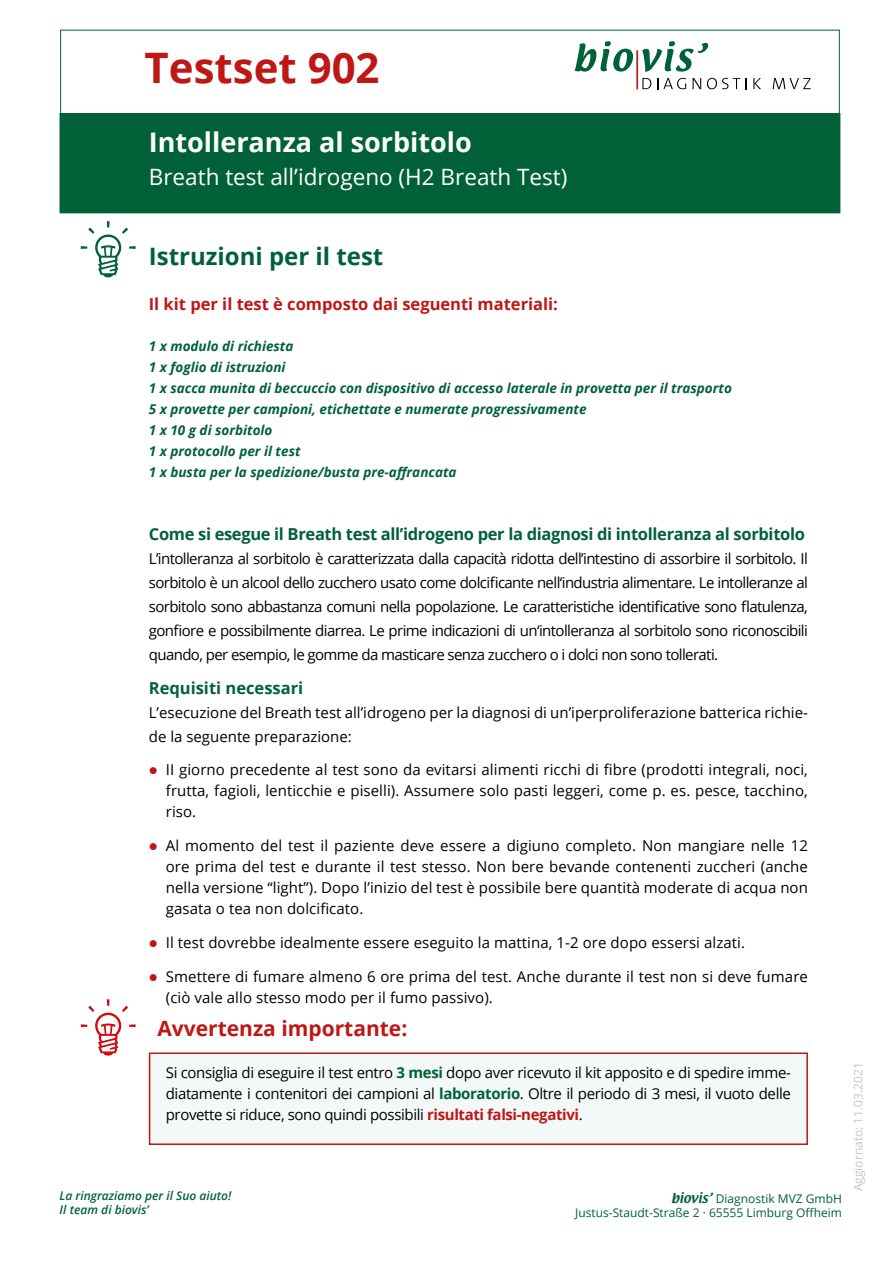
<style>
.page{position:relative;width:893px;height:1263px;background:#fff}
.page>*{position:absolute;margin:0;border:0;box-sizing:border-box;transform-origin:0 0}
.t1{font:700 42px "Open Sans";color:#be1716}
.t2{font:700 27px "Open Sans";color:#fff}
.t3{font:700 24px "Open Sans";color:#006139}
.t4{font:22.5px "Open Sans";color:#fff}
.t5{font:700 21px "Open Sans";color:#be1716}
.t6{font:700 16.5px "Open Sans";letter-spacing:-.02em;color:#006139}
.t7{font:700 16.5px "Open Sans";color:#be1716}
.t8{font:700 16.5px "Open Sans";color:#006139}
.t9{font:15px/21px "Open Sans";letter-spacing:.005em;color:#000;text-align:justify}
.t10{font:italic 700 13.5px/21px "Open Sans";color:#006139}
.t11{font:12px/14.4px "Open Sans";color:#006139;text-align:right}
.t12{font:italic 600 12px/14.4px "Open Sans";color:#006139}
.t13{font:12px "Open Sans";color:#c6c6c6}
.s1{font-weight:700;color:#006139}
.s2{font-weight:700;color:#be1716}
.s3{font-family:"Textile"}
</style>
<div class="page">
<div style="left:149px;top:1052px;width:659px;height:93px;background:#f3f9f8;border:2px solid #be1716"></div>
<svg style="left:81px;top:999px;width:55px;height:57px"></svg>
<svg style="left:81px;top:221px;width:55px;height:56px"></svg>
<div style="left:60px;top:113px;width:780px;height:100px;background:#006139"></div>
<div style="left:60px;top:30px;width:780px;height:85px;border:1px solid #006139"></div>
<svg style="left:574px;top:41px;width:59px;height:31px"></svg>
<svg style="left:642px;top:41px;width:66px;height:31px"></svg>
<svg style="left:642px;top:78px;width:9px;height:11px"></svg>
<svg style="left:657px;top:78px;width:29px;height:11px"></svg>
<svg style="left:693px;top:78px;width:8px;height:11px"></svg>
<svg style="left:707px;top:78px;width:33px;height:11px"></svg>
<svg style="left:753px;top:78px;width:8px;height:11px"></svg>
<svg style="left:773px;top:78px;width:38px;height:11px"></svg>
<hr style="left:636px;top:50px;width:2px;height:39px;background:#be1716">
<h1 class="t1" style="left:145px;top:38px;width:237px">Testset 902</h1>
<h2 class="t2" style="left:149px;top:124px;width:325px">Intolleranza al sorbitolo</h2>
<h3 class="t4" style="left:149px;top:162px;width:420px">Breath test all’idrogeno (H2 Breath Test)</h3>
<h3 class="t3" style="left:149px;top:239px;width:236px">Istruzioni per il test</h3>
<p class="t7" style="left:149px;top:292px;width:411px">Il kit per il test è composto dai seguenti materiali:</p>
<p class="t10" style="left:149px;top:335px;width:585px">1 x modulo di richiesta<br>1 x foglio di istruzioni<br>1 x sacca munita di beccuccio con dispositivo di accesso laterale in provetta per il trasporto 5 x provette per campioni, etichettate e numerate progressivamente<br>1 x 10 g di sorbitolo<br>1 x protocollo per il test<br>1 x busta per la spedizione/busta pre-affrancata</p>
<p class="t6" style="left:149px;top:522px;width:658px">Come si esegue il Breath test all’idrogeno per la diagnosi di intolleranza al sorbitolo</p>
<p class="t9" style="left:149px;top:546px;width:661px;line-height:24px">L’intolleranza al sorbitolo è caratterizzata dalla capacità ridotta dell’intestino di assorbire il sorbitolo. Il sorbitolo è un alcool dello zucchero usato come dolcificante nell‘industria alimentare. Le intolleranze al sorbitolo sono abbastanza comuni nella popolazione. Le caratteristiche identificative sono flatulenza, gonfiore e possibilmente diarrea. Le prime indicazioni di un‘intolleranza al sorbitolo sono riconoscibili quando, per esempio, le gomme da masticare senza zucchero o i dolci non sono tollerati.</p>
<p class="t8" style="left:149px;top:676px;width:156px">Requisiti necessari</p>
<p class="t9" style="left:149px;top:700px;width:661px;line-height:24px">L’esecuzione del Breath test all’idrogeno per la diagnosi di un’iperproliferazione batterica richie&shy;de la seguente preparazione:</p>
<p class="t9" style="left:166px;top:759px;width:644px">II giorno precedente al test sono da evitarsi alimenti ricchi di fibre (prodotti integrali, noci, frutta, fagioli, lenticchie e piselli). Assumere solo pasti leggeri, come p. es. pesce, tacchino, riso.</p>
<p class="t9" style="left:166px;top:835px;width:644px">Al momento del test il paziente deve essere a digiuno completo. Non mangiare nelle 12 ore prima del test e durante il test stesso. Non bere bevande contenenti zuccheri (anche nella versione “light”). Dopo l’inizio del test è possibile bere quantità moderate di acqua non gasata o tea non dolcificato.</p>
<p class="t9" style="left:166px;top:931px;width:581px">Il test dovrebbe idealmente essere eseguito la mattina, 1-2 ore dopo essersi alzati.</p>
<p class="t9" style="left:166px;top:965px;width:644px">Smettere di fumare almeno 6 ore prima del test. Anche durante il test non si deve fumare (ciò vale allo stesso modo per il fumo passivo).</p>
<h3 class="t5" style="left:157px;top:1014px;width:252px">Avvertenza importante:</h3>
<p class="t9" style="left:166px;top:1062px;width:627px">Si consiglia di eseguire il test entro <span class="s1">3 mesi</span> dopo aver ricevuto il kit apposito e di spedire imme&shy;diatamente i contenitori dei campioni al <span class="s1">laboratorio</span>. Oltre il periodo di 3 mesi, il vuoto delle provette si riduce, sono quindi possibili <span class="s2">risultati falsi-negativi</span>.</p>
<p class="t12" style="left:60px;top:1188px;width:173px">La ringraziamo per il Suo aiuto!<br>Il team di biovis’</p>
<p class="t11" style="left:575px;top:1191px;width:268px"><span class="s3">biovis’</span> Diagnostik MVZ GmbH<br>Justus-Staudt-Straße 2 · 65555 Limburg Offheim</p>
<p class="t13" style="left:850px;top:1191px;width:131px;rotate:-90deg">Aggiornato: 11.03.2021</p>
</div>
